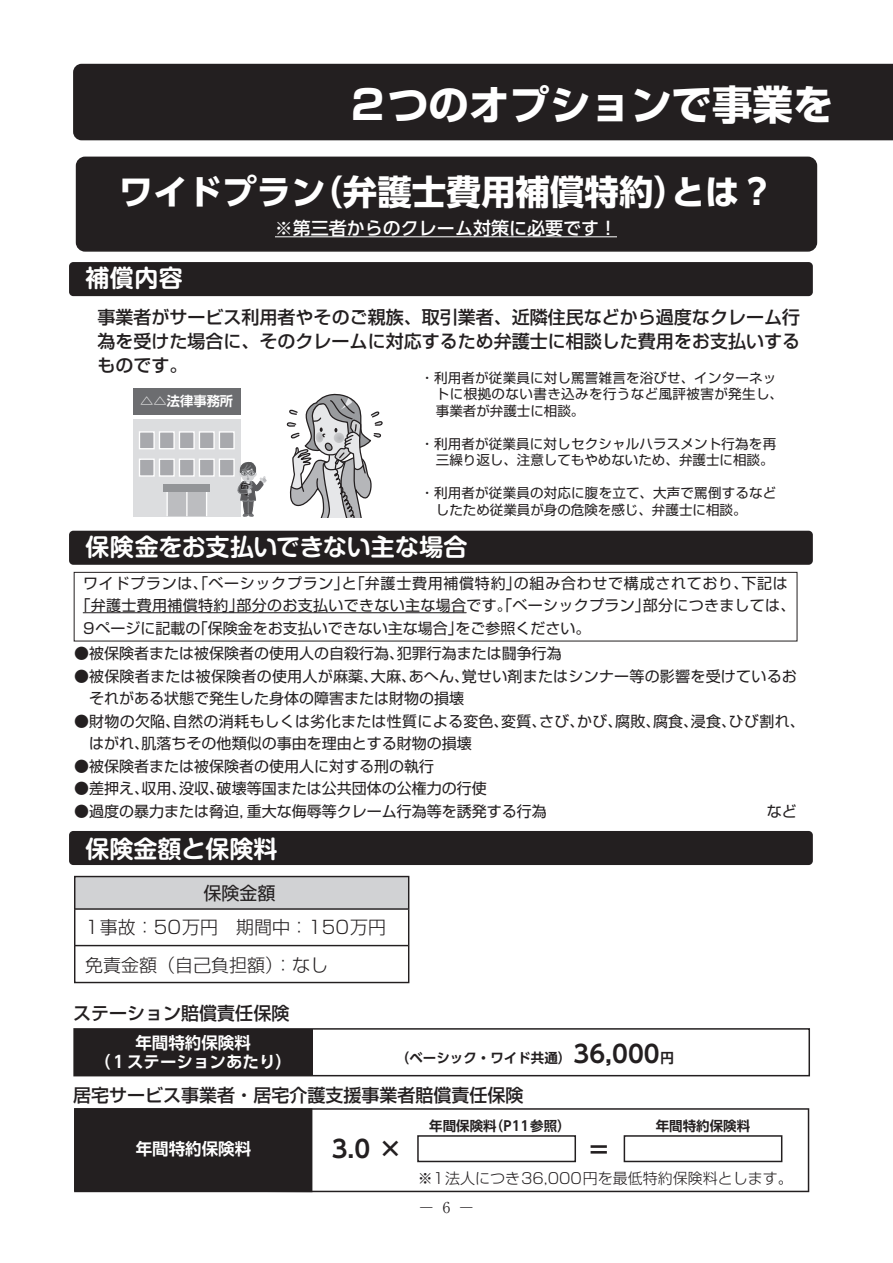
<style>
.page{position:relative;width:893px;height:1263px;background:#fff}
.page>*{position:absolute;margin:0;border:0;box-sizing:border-box;transform-origin:0 0}
.t1{font:700 40.5px "Shin Go Pro";color:#fff}
.t2{font:700 34.5px "UD Shin Go Pro";color:#fff}
.t3{font:700 24px "Shin M Go Pro De";color:#fff}
.t4{font:700 24px "UD Shin Go Pro De";color:#231f20}
.t5{font:500 18px/24px "Shin Go Pro";color:#231f20;text-align:justify}
.t6{font:300 18px/38.1px "Shin Go Pro";color:#231f20}
.t7{font:500 18px "UD Shin Go Pro";color:#fff}
.t8{font:18px "Shin Go Pro";color:#231f20}
.t9{font:700 16.5px/19.5px "UD Shin Go Pro De";color:#fff;text-align:center}
.t10{font:15px/22.5px "Shin Go Pro";color:#231f20}
.t11{font:15px/22.5px "Shin Go Pro";letter-spacing:.02em;color:#231f20}
.t12{font:15px "Shin Go Pro";letter-spacing:.05em;color:#231f20}
.t13{font:300 15px "Shin Go Pro";color:#231f20}
.t14{font:300 15px "Ryumin Pro";color:#231f20;scale:1.5 1}
.t15{font:13.5px/16.5px "Shin Go Pro";letter-spacing:.015em;color:#231f20}
.t16{font:700 13.5px "UD Shin Go Pro De";color:#231f20}
.t17{font:700 13.35px "Shin Go Pro De";color:#fff}
.s1{font-size:24px}
</style>
<div class="page">
<div style="left:69px;top:531px;width:744px;height:34px;background:#231f20;border-radius:4px"></div>
<div style="left:69px;top:831px;width:744px;height:34px;background:#231f20;border-radius:4px"></div>
<div style="left:69px;top:262px;width:744px;height:34px;background:#231f20;border-radius:4px"></div>
<div style="left:73px;top:64px;width:820px;height:76px;background:#231f20"></div>
<div style="left:77px;top:157px;width:739px;height:94px;background:#231f20;border-radius:9px"></div>
<div style="left:76px;top:157px;width:741px;height:95px;border:2px solid #231f20;border-radius:9px"></div>
<hr style="left:275px;top:236px;width:342px;height:1px;background:#fff">
<div style="left:133px;top:388px;width:108px;height:27px;background:#6c6d70"></div>
<div style="left:133px;top:419px;width:108px;height:97px;background:#dcdddf"></div>
<div style="left:139px;top:459px;width:15px;height:17px;background:#a8a9ad"></div>
<div style="left:139px;top:458px;width:16px;height:19px;border:1px solid #fff"></div>
<div style="left:159px;top:459px;width:15px;height:17px;background:#a8a9ad"></div>
<div style="left:159px;top:458px;width:16px;height:19px;border:1px solid #fff"></div>
<div style="left:179px;top:459px;width:15px;height:17px;background:#a8a9ad"></div>
<div style="left:179px;top:458px;width:16px;height:19px;border:1px solid #fff"></div>
<div style="left:199px;top:459px;width:15px;height:17px;background:#a8a9ad"></div>
<div style="left:199px;top:458px;width:16px;height:19px;border:1px solid #fff"></div>
<div style="left:219px;top:459px;width:15px;height:17px;background:#a8a9ad"></div>
<div style="left:219px;top:458px;width:16px;height:19px;border:1px solid #fff"></div>
<div style="left:139px;top:432px;width:15px;height:17px;background:#a8a9ad"></div>
<div style="left:139px;top:431px;width:16px;height:18px;border:1px solid #fff"></div>
<div style="left:159px;top:432px;width:15px;height:17px;background:#a8a9ad"></div>
<div style="left:159px;top:431px;width:16px;height:18px;border:1px solid #fff"></div>
<div style="left:179px;top:432px;width:15px;height:17px;background:#a8a9ad"></div>
<div style="left:179px;top:431px;width:16px;height:18px;border:1px solid #fff"></div>
<div style="left:199px;top:432px;width:15px;height:17px;background:#a8a9ad"></div>
<div style="left:199px;top:431px;width:16px;height:18px;border:1px solid #fff"></div>
<div style="left:219px;top:432px;width:15px;height:17px;background:#a8a9ad"></div>
<div style="left:219px;top:431px;width:16px;height:18px;border:1px solid #fff"></div>
<div style="left:166px;top:487px;width:41px;height:30px;background:#bcbdc0;border:1px solid #fff"></div>
<hr style="left:186px;top:488px;width:2px;height:28px;background:#fff">
<div style="left:164px;top:484px;width:46px;height:7px;background:#939598"></div>
<svg style="left:236px;top:462px;width:30px;height:55px"></svg>
<svg style="left:286px;top:394px;width:97px;height:123px"></svg>
<hr style="left:83px;top:612px;width:383px;height:1px;background:#231f20">
<div style="left:74px;top:572px;width:723px;height:69px;border:1px solid #231f20"></div>
<div style="left:75px;top:876px;width:334px;height:33px;background:#d1d2d4"></div>
<div style="left:74px;top:876px;width:335px;height:107px;border:1px solid #231f20"></div>
<hr style="left:75px;top:908px;width:333px;height:2px;background:#231f20">
<hr style="left:75px;top:945px;width:333px;height:1px;background:#231f20">
<svg style="left:74px;top:1108px;width:735px;height:84px"></svg>
<div style="left:624px;top:1135px;width:158px;height:27px;border:2px solid #231f20"></div>
<div style="left:417px;top:1135px;width:159px;height:27px;border:2px solid #231f20"></div>
<div style="left:73px;top:1028px;width:737px;height:48px;border:2px solid #231f20"></div>
<div style="left:74px;top:1029px;width:239px;height:47px;background:#231f20"></div>
<h1 class="t1" style="left:347px;top:72px;width:528px">２つのオプションで事業を　</h1>
<h2 class="t2" style="left:119px;top:164px;width:657px">ワイドプラン（弁護士費用補償特約）とは？</h2>
<h3 class="t3" style="left:85px;top:259px;width:99px">補償内容</h3>
<p class="t7" style="left:275px;top:214px;width:343px">※第三者からのクレーム対策に必要です！</p>
<p class="t5" style="left:97px;top:303px;width:704px">事業者がサービス利用者やそのご親族、取引業者、近隣住民などから過度なクレーム行為を受けた場合に、そのクレームに対応するため弁護士に相談した費用をお支払いするものです。</p>
<p class="t15" style="left:436px;top:368px;width:349px;text-indent:-15px">・利用者が従業員に対し罵詈雑言を浴びせ、インターネットに根拠のない書き込みを行うなど風評被害が発生し、事業者が弁護士に相談。</p>
<p class="t15" style="left:421px;top:434px;width:357px;text-align:right">・利用者が従業員に対しセクシャルハラスメント行為を再三繰り返し、注意してもやめないため、弁護士に相談。</p>
<p class="t15" style="left:436px;top:483px;width:342px;text-indent:-15px">・利用者が従業員の対応に腹を立て、大声で罵倒するなどしたため従業員が身の危険を感じ、弁護士に相談。</p>
<p class="t17" style="left:140px;top:390px;width:94px">△△法律事務所</p>
<h3 class="t3" style="left:85px;top:527px;width:384px">保険金をお支払いできない主な場合</h3>
<p class="t12" style="left:83px;top:571px;width:706px">ワイドプランは、「ベーシックプラン」と「弁護士費用補償特約」の組み合わせで構成されており、下記は</p>
<p class="t11" style="left:76px;top:592px;width:721px">「弁護士費用補償特約」部分のお支払いできない主な場合です。「ベーシックプラン」部分につきましては、</p>
<p class="t10" style="left:83px;top:615px;width:509px">9ページに記載の「保険金をお支払いできない主な場合」をご参照ください。</p>
<p class="t10" style="left:74px;top:640px;width:489px">●被保険者または被保険者の使用人の自殺行為、犯罪行為または闘争行為</p>
<p class="t10" style="left:89px;top:663px;width:709px;text-indent:-15px">●被保険者または被保険者の使用人が麻薬、大麻、あへん、覚せい剤またはシンナー等の影響を受けているおそれがある状態で発生した身体の障害または財物の損壊</p>
<p class="t11" style="left:89px;top:708px;width:717px;text-indent:-15px">●財物の欠陥、自然の消耗もしくは劣化または性質による変色、変質、さび、かび、腐敗、腐食、浸食、ひび割れ、はがれ、肌落ちその他類似の事由を理由とする財物の損壊</p>
<p class="t10" style="left:74px;top:753px;width:362px">●被保険者または被保険者の使用人に対する刑の執行</p>
<p class="t10" style="left:74px;top:775px;width:414px">●差押え、収用、没収、破壊等国または公共団体の公権力の行使</p>
<p class="t10" style="left:74px;top:798px;width:474px">●過度の暴力または脅迫，重大な侮辱等クレーム行為等を誘発する行為</p>
<p class="t10" style="left:767px;top:798px;width:31px">など</p>
<h3 class="t3" style="left:85px;top:829px;width:193px">保険金額と保険料</h3>
<p class="t8" style="left:203px;top:878px;width:73px">保険金額</p>
<p class="t6" style="left:85px;top:906px;width:303px">1事故：50万円 期間中：150万円免責金額（自己負担額）：なし</p>
<p class="t5" style="left:73px;top:999px;width:217px">ステーション賠償責任保険</p>
<p class="t9" style="left:94px;top:1032px;width:200px">年間特約保険料<br>（１ステーションあたり）</p>
<p class="t16" style="left:396px;top:1047px;width:280px">（ベーシック・ワイド共通） <span class="s1">36,000</span>円</p>
<p class="t5" style="left:73px;top:1081px;width:452px">居宅サービス事業者・居宅介護支援事業者賠償責任保険</p>
<p class="t9" style="left:136px;top:1138px;width:117px">年間特約保険料</p>
<p class="t16" style="left:429px;top:1115px;width:143px">年間保険料（P11参照）</p>
<p class="t16" style="left:656px;top:1115px;width:96px">年間特約保険料</p>
<h3 class="t4" style="left:332px;top:1129px;width:72px">3.0 ×</h3>
<h3 class="t4" style="left:590px;top:1131px;width:20px">=</h3>
<p class="t13" style="left:418px;top:1166px;width:376px">※1法人につき36,000円を最低特約保険料とします。</p>
<p class="t14" style="left:415px;top:1195px;width:43px">－6－</p>
</div>
